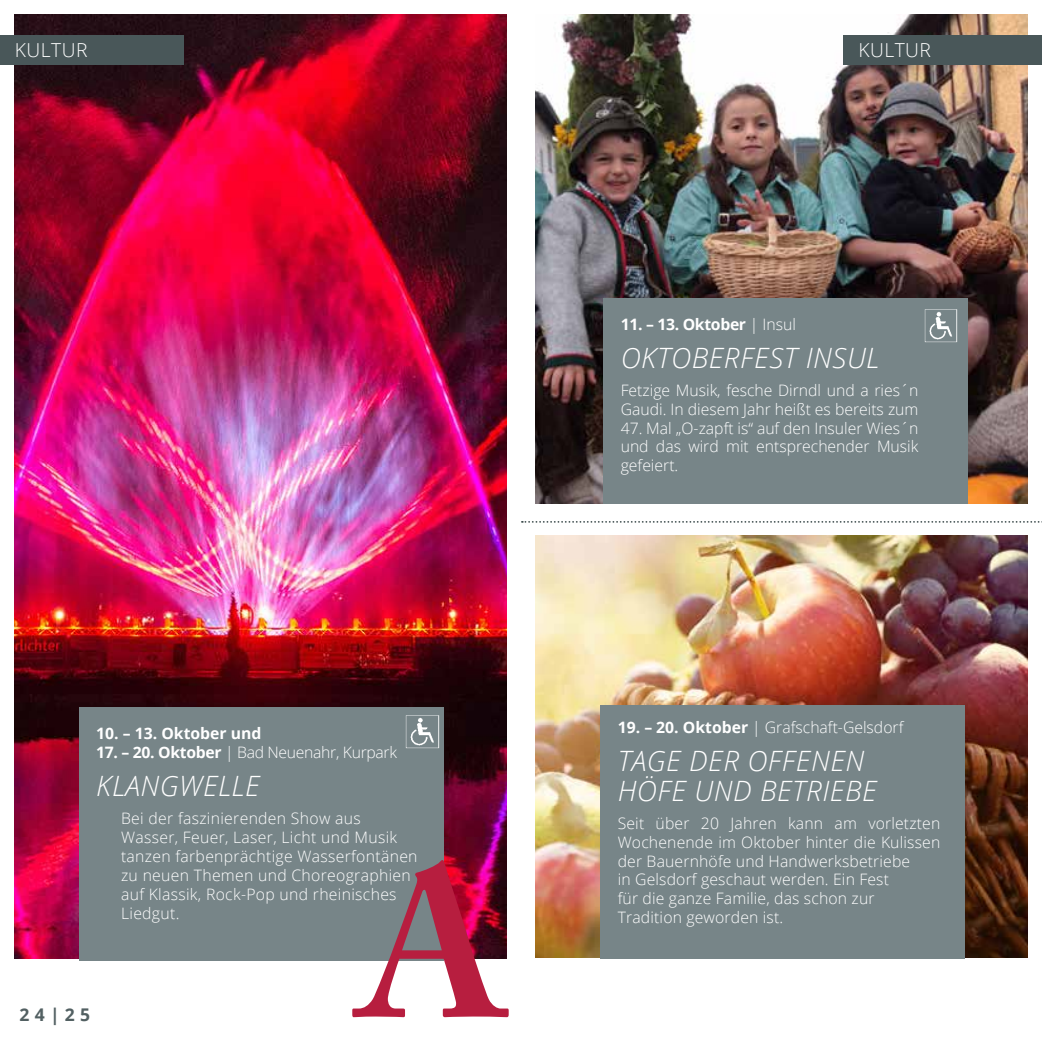
<style>
.page{position:relative;width:1042px;height:1042px;background:#fff}
.page>*{position:absolute;margin:0;border:0;box-sizing:border-box;transform-origin:0 0}
.t1{font:italic 300 28px/29.8px "Open Sans";letter-spacing:.02em;color:#fff}
.t2{font:300 19.25px "Open Sans";letter-spacing:.025em;color:#fff}
.t3{font:700 17.5px "Open Sans";color:#526062}
.t4{font:300 15.75px/18.9px "Open Sans";letter-spacing:.01em;color:#fff}
.t5{font:300 15.75px "Open Sans";letter-spacing:-.02em;color:#fff}
.t6{font:700 15.75px "Open Sans";letter-spacing:-.02em;color:#fff}
.t7{font:700 15.75px "Open Sans";color:#fff}
.s1{font-weight:700}
.s2{font-weight:300}
</style>
<div class="page">
<img style="left:15px;top:15px;width:491px;height:944px">
<div style="left:79px;top:707px;width:364px;height:253px;background:#778588"></div>
<img style="left:406px;top:715px;width:33px;height:33px">
<img style="left:536px;top:536px;width:491px;height:421px">
<div style="left:600px;top:706px;width:364px;height:253px;background:#778588"></div>
<img style="left:536px;top:15px;width:491px;height:489px">
<div style="left:603px;top:298px;width:364px;height:206px;background:#778588"></div>
<div style="left:0;top:35px;width:184px;height:29px;background:#495759"></div>
<svg style="left:522px;top:521px;width:520px;height:2px"></svg>
<div style="left:843px;top:35px;width:199px;height:29px;background:#495759"></div>
<svg style="left:352px;top:860px;width:157px;height:157px"></svg>
<img style="left:924px;top:309px;width:34px;height:34px">
<p class="t2" style="left:15px;top:36px;width:74px">KULTUR</p>
<p class="t2" style="left:858px;top:36px;width:74px">KULTUR</p>
<p class="t7" style="left:96px;top:722px;width:167px">10. – 13. Oktober und</p>
<p class="t5" style="left:96px;top:741px;width:302px"><span class="s1">17. – 20. Oktober</span> | Bad Neuenahr, Kurpark</p>
<h1 class="t1" style="left:96px;top:770px;width:165px">KLANGWELLE</h1>
<p class="t4" style="left:121px;top:808px;width:298px">Bei der faszinierenden Show aus<br>Wasser, Feuer, Laser, Licht und Musik tanzen farbenprächtige Wasserfontänen zu neuen Themen und Choreographien auf Klassik, Rock-Pop und rheinisches<br>Liedgut.</p>
<p class="t3" style="left:20px;top:1002px;width:72px">24|25</p>
<p class="t6" style="left:621px;top:313px;width:177px">11. – 13. Oktober <span class="s2">| Insul</span></p>
<h1 class="t1" style="left:621px;top:342px;width:260px">OKTOBERFEST INSUL</h1>
<p class="t4" style="left:621px;top:380px;width:299px">Fetzige Musik, fesche Dirndl und a ries´n<br>Gaudi. In diesem Jahr heißt es bereits zum</p>
<p class="t4" style="left:621px;top:418px;width:299px;text-align:justify">47. Mal „O-zapft is“ auf den Insuler Wies´n und das wird mit entsprechender Musik gefeiert.</p>
<p class="t4" style="left:618px;top:717px;width:287px"><span class="s1">19. – 20. Oktober</span> | Grafschaft-Gelsdorf</p>
<h1 class="t1" style="left:618px;top:745px;width:260px">TAGE DER OFFENEN<br>HÖFE UND BETRIEBE</h1>
<p class="t4" style="left:618px;top:813px;width:324px">Seit über 20 Jahren kann am vorletzten Wochenende im Oktober hinter die Kulissen der Bauernhöfe und Handwerksbetriebe<br>in Gelsdorf geschaut werden. Ein Fest<br>für die ganze Familie, das schon zur Tradition geworden ist.</p>
</div>
